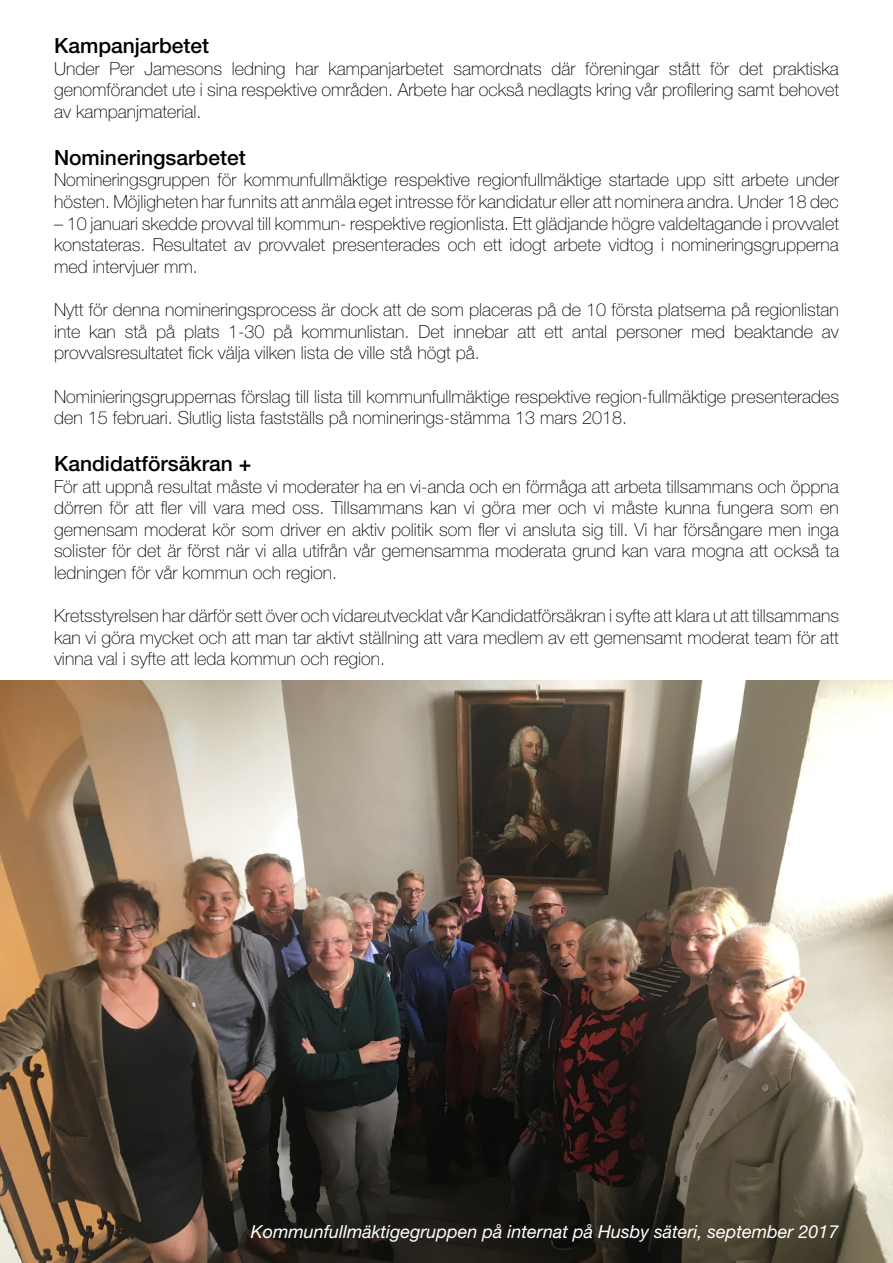
<style>
.page{position:relative;width:893px;height:1263px;background:#fff}
.page>*{position:absolute;margin:0;border:0;box-sizing:border-box;transform-origin:0 0}
.t1{font:500 21px "Helvetica Neue LT Std";color:#000}
.t2{font:100 18px/21.6px "Helvetica Neue LT Std";color:#000;text-align:justify}
.t3{font:italic 18px "Helvetica Neue LT Std";color:#fff}
</style>
<div class="page">
<img style="left:0;top:680px;width:893px;height:583px">
<p class="t1" style="left:54px;top:33px;width:157px">Kampanjarbetet</p>
<p class="t2" style="left:54px;top:58px;width:787px">Under Per Jamesons ledning har kampanjarbetet samordnats där föreningar stått för det praktiska genomförandet ute i sina respektive områden. Arbete har också nedlagts kring vår profilering samt behovet av kampanjmaterial.</p>
<p class="t1" style="left:54px;top:145px;width:193px">Nomineringsarbetet</p>
<p class="t2" style="left:54px;top:169px;width:786px">Nomineringsgruppen för kommunfullmäktige respektive regionfullmäktige startade upp sitt arbete under hösten. Möjligheten har funnits att anmäla eget intresse för kandidatur eller att nominera andra. Under 18 dec</p>
<p class="t2" style="left:54px;top:212px;width:786px">– 10 januari skedde provval till kommun- respektive regionlista. Ett glädjande högre valdeltagande i provvalet konstateras. Resultatet av provvalet presenterades och ett idogt arbete vidtog i nomineringsgrupperna med intervjuer mm.</p>
<p class="t2" style="left:54px;top:299px;width:786px">Nytt för denna nomineringsprocess är dock att de som placeras på de 10 första platserna på regionlistan inte kan stå på plats 1-30 på kommunlistan. Det innebar att ett antal personer med beaktande av provvalsresultatet fick välja vilken lista de ville stå högt på.</p>
<p class="t2" style="left:54px;top:385px;width:786px">Nominieringsgruppernas förslag till lista till kommunfullmäktige respektive region-fullmäktige presenterades den 15 februari. Slutlig lista fastställs på nominerings-stämma 13 mars 2018.</p>
<p class="t1" style="left:54px;top:451px;width:199px">Kandidatförsäkran +</p>
<p class="t2" style="left:54px;top:475px;width:787px">För att uppnå resultat måste vi moderater ha en vi-anda och en förmåga att arbeta tillsammans och öppna dörren för att fler vill vara med oss. Tillsammans kan vi göra mer och vi måste kunna fungera som en gemensam moderat kör som driver en aktiv politik som fler vi ansluta sig till. Vi har försångare men inga solister för det är först när vi alla utifrån vår gemensamma moderata grund kan vara mogna att också ta ledningen för vår kommun och region.</p>
<p class="t2" style="left:54px;top:605px;width:787px">Kretsstyrelsen har därför sett över och vidareutvecklat vår Kandidatförsäkran i syfte att klara ut att tillsammans kan vi göra mycket och att man tar aktivt ställning att vara medlem av ett gemensamt moderat team för att vinna val i syfte att leda kommun och region.</p>
<p class="t3" style="left:251px;top:1220px;width:589px">Kommunfullmäktigegruppen på internat på Husby säteri, september 2017</p>
</div>
